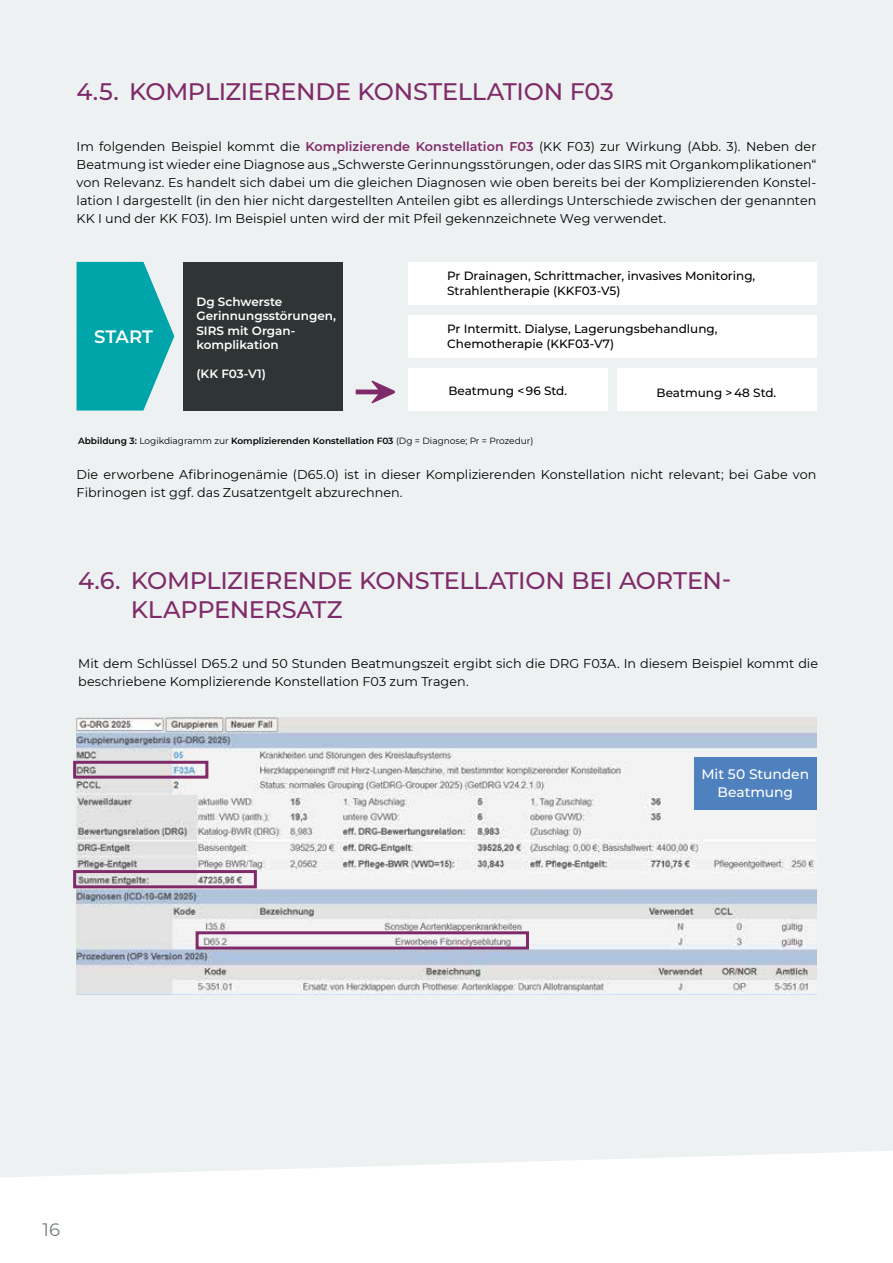
<style>
.page{position:relative;width:893px;height:1263px;background:#fff}
.page>*{position:absolute;margin:0;border:0;box-sizing:border-box;transform-origin:0 0}
.t1{font:500 24px/28.8px "Montserrat";letter-spacing:-.01em;color:#802b69}
.t2{font:600 18px "Montserrat";letter-spacing:-.01em;color:#fff}
.t3{font:18px "Montserrat";color:#727d7e}
.t4{font:500 13.8px/17.9px "Montserrat";color:#fff;text-align:center}
.t5{font:12.75px/18px "Montserrat";letter-spacing:.005em;color:#000}
.t6{font:500 12px/14.4px "Montserrat";color:#000}
.t7{font:600 12px/14.4px "Montserrat";color:#fff}
.t8{font:600 9px "Montserrat";color:#000}
.s1{font-weight:600;color:#802b69}
.s2{font-weight:400}
</style>
<div class="page">
<div style="left:0;top:0;width:893px;height:1177px;background:#edf1f2"></div>
<div style="left:183px;top:262px;width:160px;height:148px;background:#2f3535"></div>
<svg style="left:77px;top:262px;width:97px;height:148px;background:#24b0b5"></svg>
<div style="left:408px;top:262px;width:408px;height:42px;background:#fff"></div>
<div style="left:408px;top:315px;width:408px;height:42px;background:#fff"></div>
<div style="left:408px;top:368px;width:200px;height:42px;background:#fff"></div>
<div style="left:617px;top:368px;width:199px;height:42px;background:#fff"></div>
<svg style="left:356px;top:380px;width:39px;height:24px"></svg>
<img style="left:77px;top:717px;width:739px;height:277px">
<div style="left:694px;top:757px;width:122px;height:53px;background:#4f81be"></div>
<div style="left:73px;top:761px;width:135px;height:18px;border:3px solid #802b69"></div>
<div style="left:73px;top:870px;width:184px;height:18px;border:3px solid #802b69"></div>
<div style="left:196px;top:931px;width:333px;height:18px;border:3px solid #802b69"></div>
<h1 class="t1" style="left:77px;top:76px;width:539px">4.5. KOMPLIZIERENDE KONSTELLATION F03</h1>
<p class="t5" style="left:77px;top:137px;width:741px;text-align:justify">Im folgenden Beispiel kommt die <span class="s1">Komplizierende Konstellation F03</span> (KK F03) zur Wirkung (Abb. 3). Neben der Beatmung ist wieder eine Diagnose aus „Schwerste Gerinnungsstörungen, oder das SIRS mit Organkomplikationen“ von Relevanz. Es handelt sich dabei um die gleichen Diagnosen wie oben bereits bei der Komplizierenden Konstel&shy;lation I dargestellt (in den hier nicht dargestellten Anteilen gibt es allerdings Unterschiede zwischen der genannten KK I und der KK F03). Im Beispiel unten wird der mit Pfeil gekennzeichnete Weg verwendet.</p>
<h2 class="t2" style="left:94px;top:324px;width:60px">START</h2>
<p class="t7" style="left:196px;top:294px;width:141px">Dg Schwerste<br>Gerinnungsstörungen,<br>SIRS mit Organ&shy;komplikation</p>
<p class="t7" style="left:196px;top:366px;width:71px">(KK F03-V1)</p>
<p class="t6" style="left:447px;top:268px;width:310px">Pr Drainagen, Schrittmacher, invasives Monitoring,<br>Strahlentherapie (KKF03-V5)</p>
<p class="t6" style="left:447px;top:321px;width:272px">Pr Intermitt. Dialyse, Lagerungsbehandlung,<br>Chemotherapie (KKF03-V7)</p>
<p class="t6" style="left:448px;top:383px;width:120px">Beatmung &lt; 96 Std.</p>
<p class="t6" style="left:657px;top:385px;width:121px">Beatmung &gt; 48 Std.</p>
<p class="t8" style="left:78px;top:434px;width:457px">Abbildung 3: <span class="s2">Logikdiagramm zur</span> Komplizierenden Konstellation F03 <span class="s2">(Dg = Diagnose; Pr = Prozedur)</span></p>
<p class="t5" style="left:77px;top:465px;width:741px">Die erworbene Afibrinogenämie (D65.0) ist in dieser Komplizierenden Konstellation nicht relevant; bei Gabe von<br>Fibrinogen ist ggf. das Zusatzentgelt abzurechnen.</p>
<h1 class="t1" style="left:131px;top:565px;width:602px;text-indent:-53px">4.6. KOMPLIZIERENDE KONSTELLATION BEI AORTEN-<br>KLAPPENERSATZ</h1>
<p class="t5" style="left:78px;top:654px;width:741px">Mit dem Schlüssel D65.2 und 50 Stunden Beatmungszeit ergibt sich die DRG F03A. In diesem Beispiel kommt die beschriebene Komplizierende Konstellation F03 zum Tragen.</p>
<p class="t4" style="left:701px;top:764px;width:109px">Mit 50 Stunden<br>Beatmung</p>
<h2 class="t3" style="left:43px;top:1217px;width:19px">16</h2>
</div>
